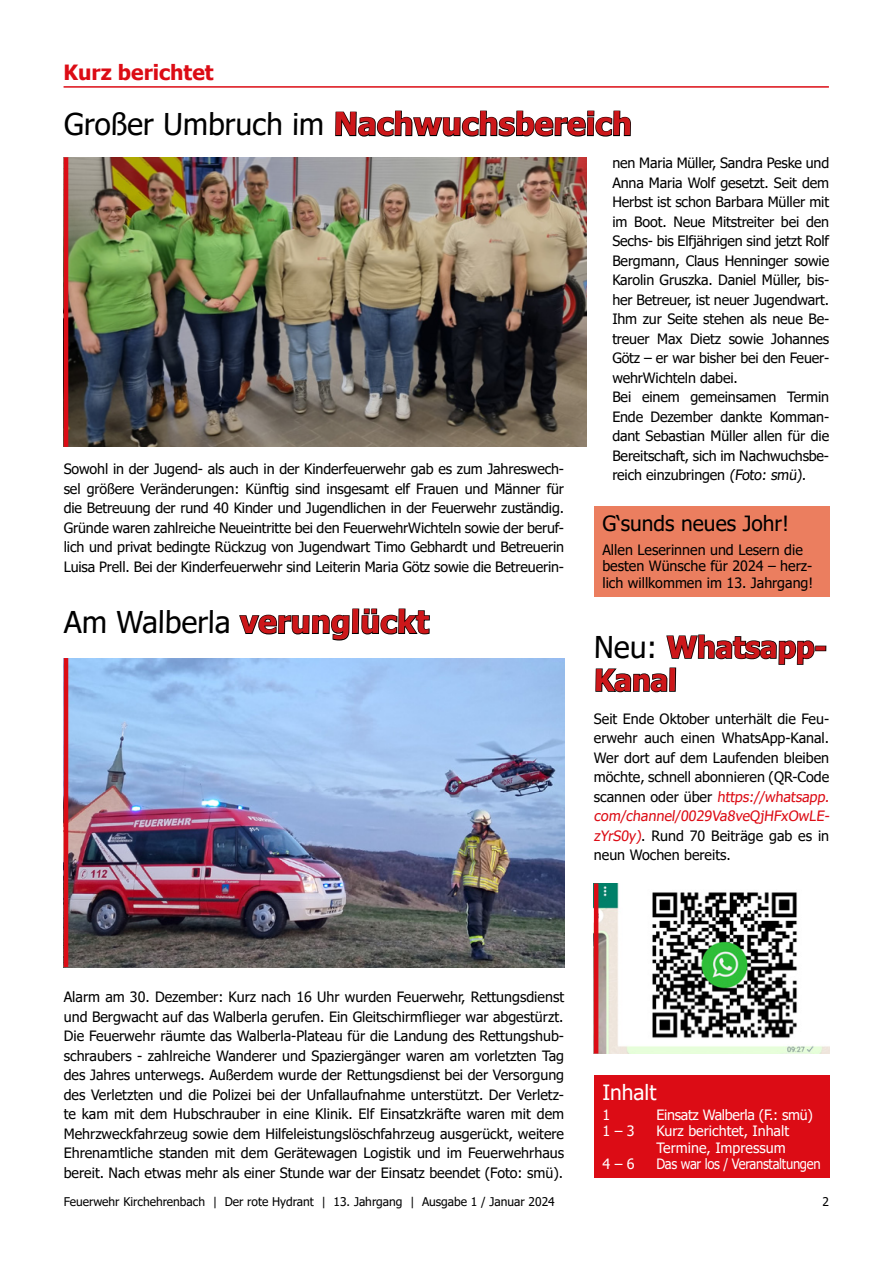
<style>
.page{position:relative;width:893px;height:1263px;background:#fff}
.page>*{position:absolute;margin:0;border:0;box-sizing:border-box;transform-origin:0 0}
.t1{font:700 31.5px "Tahoma";color:#cd171a}
.t2{font:700 30px/33px "Tahoma";color:#cd171a}
.t3{font:21px "Tahoma";color:#000}
.t4{font:700 21px "Tahoma";color:#dc0c15}
.t5{font:21px "Tahoma";color:#fff}
.t6{font:14.25px/19.5px "Tahoma";letter-spacing:-.01em;color:#000}
.t7{font:14.25px/16.5px "Tahoma";color:#fff}
.t8{font:14.25px "Tahoma";letter-spacing:-.02em;color:#fff}
.t9{font:14.25px "Tahoma";letter-spacing:-.02em;color:#fff;scale:.91 1}
.t10{font:12px "Tahoma";color:#000}
.s1{font-weight:400;font-size:30px;color:#000}
.s2{font-weight:400;color:#000}
.s3{color:#dc0c15}
</style>
<div class="page">
<hr style="left:64px;top:86px;width:765px;height:2px;background:#dc0c15">
<div style="left:594px;top:1075px;width:235px;height:103px;background:#dc0c15"></div>
<img style="left:598px;top:883px;width:231px;height:170px">
<hr style="left:594px;top:883px;width:4px;height:170px;background:#dc0c15">
<svg style="left:334px;top:86px;width:298px;height:51px"></svg>
<img style="left:68px;top:157px;width:519px;height:290px">
<hr style="left:64px;top:157px;width:4px;height:290px;background:#dc0c15">
<svg style="left:239px;top:614px;width:111px;height:27px"></svg>
<div style="left:352px;top:608px;width:7px;height:26px;border:2px solid #000"></div>
<svg style="left:361px;top:608px;width:69px;height:27px"></svg>
<img style="left:68px;top:658px;width:496px;height:309px">
<hr style="left:64px;top:658px;width:4px;height:309px;background:#dc0c15">
<div style="left:815px;top:646px;width:11px;height:5px;border:2px solid #000"></div>
<svg style="left:595px;top:596px;width:220px;height:97px"></svg>
<div style="left:669px;top:667px;width:7px;height:25px;border:2px solid #000"></div>
<div style="left:594px;top:506px;width:235px;height:90px;background:#eb7e5f"></div>
<h3 class="t4" style="left:64px;top:57px;width:152px">Kurz berichtet</h3>
<h1 class="t1" style="left:64px;top:102px;width:570px"><span class="s1">Großer Umbruch im</span> Nachwuchsbereich</h1>
<p class="t6" style="left:64px;top:460px;width:502px;text-align:justify">Sowohl in der Jugend- als auch in der Kinderfeuerwehr gab es zum Jahreswech&shy;sel größere Veränderungen: Künftig sind insgesamt elf Frauen und Männer für die Betreuung der rund 40 Kinder und Jugendlichen in der Feuerwehr zuständig.<br>Gründe waren zahlreiche Neueintritte bei den FeuerwehrWichteln sowie der beruf&shy;lich und privat bedingte Rückzug von Jugendwart Timo Gebhardt und Betreuerin Luisa Prell. Bei der Kinderfeuerwehr sind Leiterin Maria Götz sowie die Betreuerin-</p>
<h1 class="t1" style="left:64px;top:600px;width:367px"><span class="s1">Am Walberla</span> verunglückt</h1>
<p class="t6" style="left:612px;top:154px;width:218px">nen Maria Müller, Sandra Peske und Anna Maria Wolf gesetzt. Seit dem Herbst ist schon Barbara Müller mit im Boot. Neue Mitstreiter bei den Sechs- bis Elfjährigen sind jetzt Rolf Bergmann, Claus Henninger sowie Karolin Gruszka. Daniel Müller, bis&shy;her Betreuer, ist neuer Jugendwart.<br>Ihm zur Seite stehen als neue Be&shy;treuer Max Dietz sowie Johannes Götz – er war bisher bei den Feuer&shy;wehrWichteln dabei.<br>Bei einem gemeinsamen Termin Ende Dezember dankte Komman&shy;dant Sebastian Müller allen für die Bereitschaft, sich im Nachwuchsbe&shy;reich einzubringen (Foto: smü).</p>
<h3 class="t3" style="left:602px;top:509px;width:188px">G‘sunds neues Johr!</h3>
<p class="t6" style="left:602px;top:542px;width:212px;line-height:16.5px">Allen Leserinnen und Lesern die besten Wünsche für 2024 – herz&shy;lich willkommen im 13. Jahrgang!</p>
<h2 class="t2" style="left:594px;top:632px;width:235px"><span class="s2">Neu:</span> Whatsapp-<br>Kanal</h2>
<p class="t6" style="left:594px;top:710px;width:239px">Seit Ende Oktober unterhält die Feu&shy;erwehr auch einen WhatsApp-Kanal.<br>Wer dort auf dem Laufenden bleiben möchte, schnell abonnieren (QR-Code sca n n e n od e r ü be r <span class="s3">https://whatsapp. com/channel/0029Va8veQj HFxOwLE&shy;zYrS0y)</span>. Rund 70 Beiträge gab es in neun Wochen bereits.</p>
<p class="t6" style="left:64px;top:988px;width:502px;text-align:justify">Alarm am 30. Dezember: Kurz nach 16 Uhr wurden Feuerwehr, Rettungsdienst und Bergwacht auf das Walberla gerufen. Ein Gleitschirmflieger war abgestürzt.<br>Die Feuerwehr räumte das Walberla-Plateau für die Landung des Rettungshub&shy;schraubers - zahlreiche Wanderer und Spaziergänger waren am vorletzten Tag des Jahres unterwegs. Außerdem wurde der Rettungsdienst bei der Versorgung des Verletzten und die Polizei bei der Unfallaufnahme unterstützt. Der Verletz&shy;te kam mit dem Hubschrauber in eine Klinik. Elf Einsatzkräfte waren mit dem Mehrzweckfahrzeug sowie dem Hilfeleistungslöschfahrzeug ausgerückt, weitere Ehrenamtliche standen mit dem Gerätewagen Logistik und im Feuerwehrhaus bereit. Nach etwas mehr als einer Stunde war der Einsatz beendet (Foto: smü).</p>
<h3 class="t5" style="left:602px;top:1078px;width:56px">Inhalt</h3>
<p class="t8" style="left:602px;top:1105px;width:9px">1</p>
<p class="t8" style="left:656px;top:1105px;width:158px">Einsatz Walberla (F.: smü)</p>
<p class="t8" style="left:602px;top:1122px;width:34px">1 – 3</p>
<p class="t7" style="left:656px;top:1124px;width:134px">Kurz berichtet, Inhalt<br>Termine, Impressum</p>
<p class="t8" style="left:602px;top:1155px;width:34px">4 – 6</p>
<p class="t9" style="left:656px;top:1155px;width:182px">Das war los / Veranstaltungen</p>
<p class="t10" style="left:64px;top:1194px;width:493px">Feuerwehr Kirchehrenbach | Der rote Hydrant | 13. Jahrgang | Ausgabe 1 / Januar 2024</p>
<p class="t10" style="left:823px;top:1194px;width:8px">2</p>
</div>
